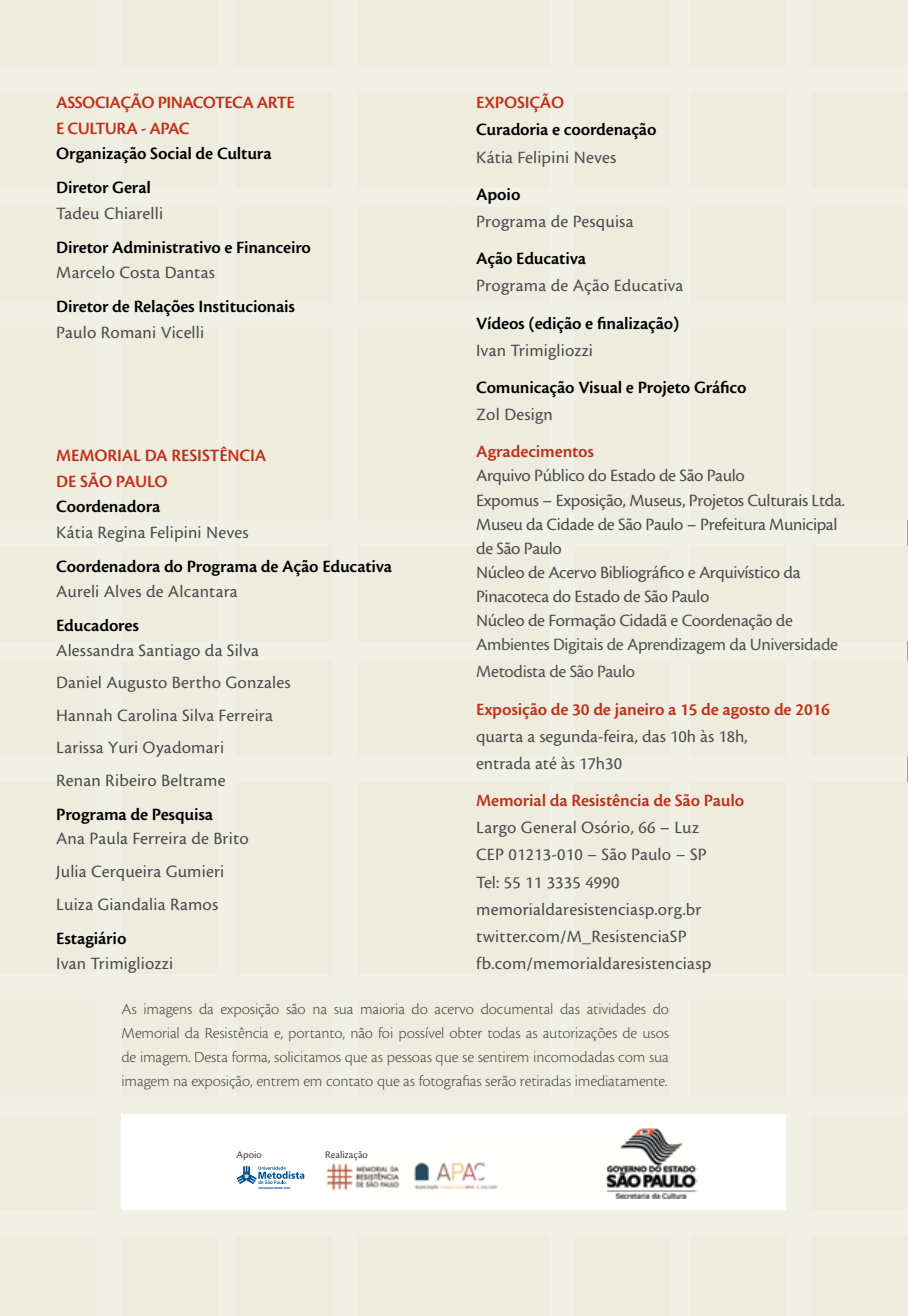
<style>
.page{position:relative;width:908px;height:1316px;background:#fff}
.page>*{position:absolute;margin:0;border:0;box-sizing:border-box;transform-origin:0 0}
.t1{font:18px/32.6px "Cronos MM 408 9";letter-spacing:.005em;color:#4d4d4f}
.t2{font:18px/34px "Cronos MM 574 9";letter-spacing:-.01em;color:#000}
.t3{font:18px/24.2px "Cronos MM 408 9";letter-spacing:-.02em;color:#4d4d4f}
.t4{font:18px/25.6px "Cronos MM 574 9";letter-spacing:-.01em;color:#c0311a}
.t5{font:18px/25.6px "Cronos MM 574 9";letter-spacing:-.03em;color:#c0311a}
.t6{font:18px "Cronos MM 408 9";letter-spacing:-.02em;color:#525252}
.t7{font:16px/24px "Cronos MM 250 8";letter-spacing:-.01em;color:#4d4d4f;text-align:justify}
.t8{font:10.6px "Cronos Pro";color:#414042}
.t9{font:700 3px "Myriad Pro";color:#00529c}
.s1{color:#525252}
</style>
<div class="page">
<div style="left:0;top:0;width:453px;height:424px;background:#eeecdf"></div>
<div style="left:0;top:424px;width:453px;height:453px;background:#eeecdf"></div>
<div style="left:0;top:877px;width:453px;height:438px;background:#eeecdf"></div>
<div style="left:453px;top:0;width:454px;height:424px;background:#eeecdf"></div>
<div style="left:453px;top:424px;width:454px;height:453px;background:#eeecdf"></div>
<div style="left:453px;top:877px;width:454px;height:438px;background:#eeecdf"></div>
<svg style="left:907px;top:66px;width:1px;height:26px"></svg>
<svg style="left:907px;top:188px;width:1px;height:19px"></svg>
<svg style="left:907px;top:303px;width:1px;height:25px"></svg>
<svg style="left:907px;top:520px;width:1px;height:26px"></svg>
<svg style="left:907px;top:641px;width:1px;height:19px"></svg>
<svg style="left:907px;top:756px;width:1px;height:26px"></svg>
<svg style="left:907px;top:974px;width:1px;height:25px"></svg>
<svg style="left:907px;top:1095px;width:1px;height:19px"></svg>
<svg style="left:907px;top:1210px;width:1px;height:25px"></svg>
<div style="left:121px;top:1114px;width:664px;height:96px;background:#fff"></div>
<img style="left:326px;top:1128px;width:371px;height:70px">
<svg style="left:236px;top:1166px;width:68px;height:17px"></svg>
<p class="t5" style="left:56px;top:90px;width:240px">ASSOCIAÇÃO PINACOTECA ARTE<br>E CULTURA - APAC</p>
<p class="t2" style="left:56px;top:137px;width:217px">Organização Social de Cultura<br>Diretor Geral</p>
<p class="t1" style="left:56px;top:197px;width:108px">Tadeu Chiarelli</p>
<p class="t2" style="left:56px;top:230px;width:256px">Diretor Administrativo e Financeiro</p>
<p class="t1" style="left:56px;top:257px;width:160px">Marcelo Costa Dantas</p>
<p class="t2" style="left:56px;top:290px;width:240px">Diretor de Relações Institucionais</p>
<p class="t1" style="left:56px;top:316px;width:149px">Paulo Romani Vicelli</p>
<p class="t4" style="left:56px;top:443px;width:211px">MEMORIAL DA RESISTÊNCIA<br>DE SÃO PAULO</p>
<p class="t2" style="left:56px;top:489px;width:106px">Coordenadora</p>
<p class="t1" style="left:56px;top:516px;width:194px">Kátia Regina Felipini Neves</p>
<p class="t2" style="left:56px;top:549px;width:337px">Coordenadora do Programa de Ação Educativa</p>
<p class="t1" style="left:56px;top:575px;width:183px">Aureli Alves de Alcantara</p>
<p class="t2" style="left:56px;top:609px;width:84px">Educadores</p>
<p class="t1" style="left:56px;top:634px;width:236px">Alessandra Santiago da Silva<br>Daniel Augusto Bertho Gonzales<br>Hannah Carolina Silva Ferreira<br>Larissa Yuri Oyadomari<br>Renan Ribeiro Beltrame</p>
<p class="t2" style="left:56px;top:797px;width:158px">Programa de Pesquisa</p>
<p class="t1" style="left:56px;top:822px;width:194px">Ana Paula Ferreira de Brito<br>Julia Cerqueira Gumieri<br>Luiza Giandalia Ramos</p>
<p class="t2" style="left:56px;top:921px;width:72px">Estagiário</p>
<p class="t1" style="left:56px;top:947px;width:118px">Ivan Trimigliozzi</p>
<p class="t4" style="left:476px;top:90px;width:90px">EXPOSIÇÃO</p>
<p class="t2" style="left:476px;top:113px;width:182px">Curadoria e coordenação</p>
<p class="t1" style="left:476px;top:141px;width:142px">Kátia Felipini Neves</p>
<p class="t2" style="left:476px;top:177px;width:46px">Apoio</p>
<p class="t1" style="left:476px;top:205px;width:159px">Programa de Pesquisa</p>
<p class="t2" style="left:476px;top:242px;width:111px">Ação Educativa</p>
<p class="t1" style="left:476px;top:270px;width:209px">Programa de Ação Educativa</p>
<p class="t2" style="left:476px;top:306px;width:205px">Vídeos (edição e finalização)</p>
<p class="t1" style="left:476px;top:334px;width:118px">Ivan Trimigliozzi</p>
<p class="t2" style="left:476px;top:370px;width:272px">Comunicação Visual e Projeto Gráfico</p>
<p class="t1" style="left:476px;top:398px;width:78px">Zol Design</p>
<p class="t4" style="left:476px;top:439px;width:119px">Agradecimentos</p>
<p class="t3" style="left:476px;top:464px;width:370px">Arquivo Público do Estado de São Paulo<br>Expomus – Exposição, Museus, Projetos Culturais Ltda.<br>Museu da Cidade de São Paulo – Prefeitura Municipal de São Paulo<br>Núcleo de Acervo Bibliográfico e Arquivístico da Pinacoteca do Estado de São Paulo<br>Núcleo de Formação Cidadã e <span class="s1">Coordenação de Ambientes Digitais de Aprendizagem da Universidade</span></p>
<p class="t6" style="left:476px;top:662px;width:160px">Metodista de São Paulo</p>
<p class="t4" style="left:476px;top:696px;width:355px">Exposição de 30 de janeiro a 15 de agosto de 2016</p>
<p class="t1" style="left:476px;top:723px;width:273px;line-height:27.2px">quarta a segunda-feira, das 10h às 18h, entrada até às 17h30</p>
<p class="t4" style="left:476px;top:788px;width:269px">Memorial da Resistência de São Paulo</p>
<p class="t1" style="left:476px;top:814px;width:236px;line-height:27.2px">Largo General Osório, 66 – Luz<br>CEP 01213-010 – São Paulo – SP<br>Tel: 55 11 3335 4990 memorialdaresistenciasp.org.br twitter.com/M_ResistenciaSP fb.com/memorialdaresistenciasp</p>
<p class="t7" style="left:121px;top:997px;width:549px">As imagens da exposição são na sua maioria do acervo documental das atividades do Memorial da Resistência e, portanto, não foi possível obter todas as autorizações de usos de imagem. Desta forma, solicitamos que as pessoas que se sentirem incomodadas com sua imagem na exposição, entrem em contato que as fotografias serão retiradas imediatamente.</p>
<p class="t8" style="left:236px;top:1148px;width:27px">Apoio</p>
<p class="t8" style="left:325px;top:1148px;width:44px">Realização</p>
<p class="t9" style="left:258px;top:1186px;width:33px">INOVAÇÃO DESDE 1938</p>
</div>
